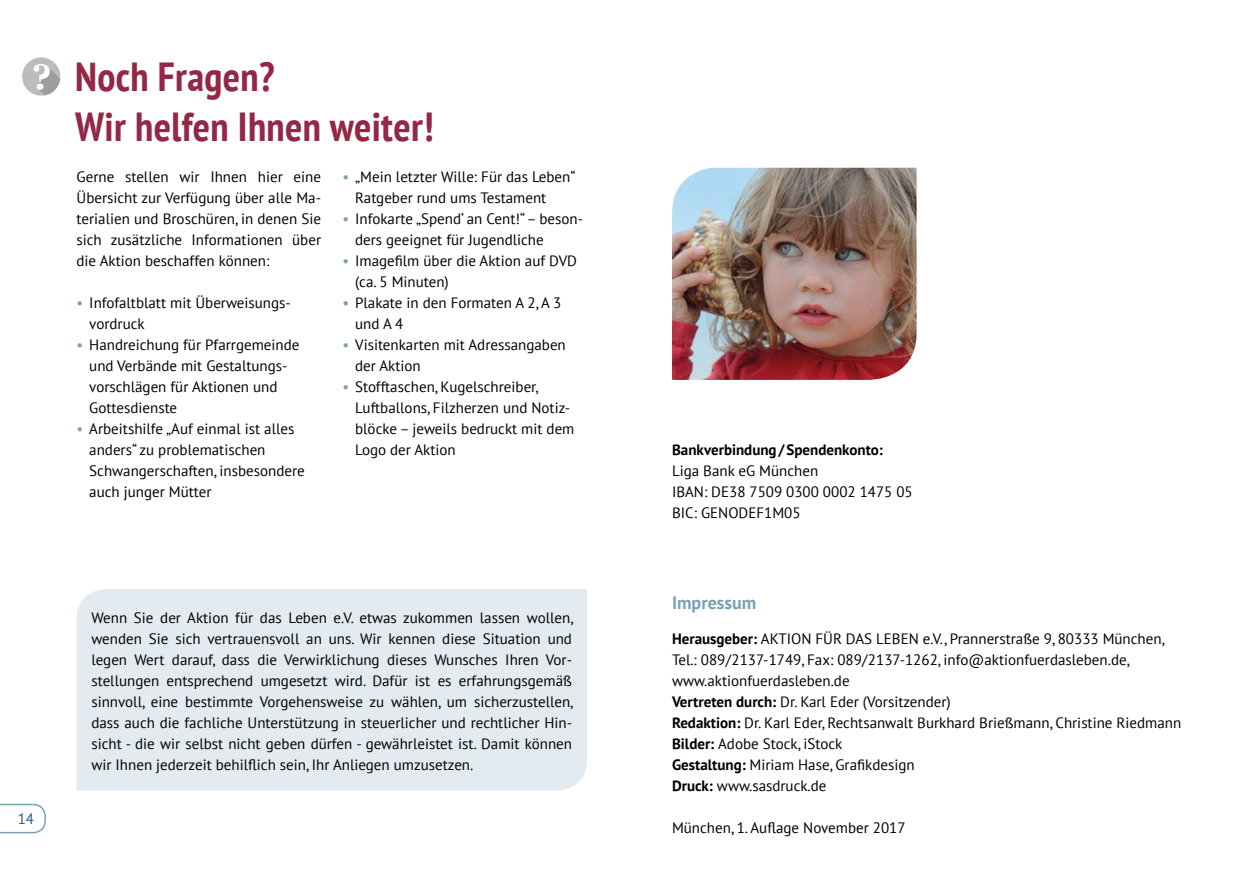
<style>
.page{position:relative;width:1259px;height:893px;background:#fff}
.page>*{position:absolute;margin:0;border:0;box-sizing:border-box;transform-origin:0 0}
.t1{font:700 condensed 40.5px/49.5px "PT Sans";letter-spacing:.01em;color:#932745}
.t2{font:700 18px "PT Sans";color:#79a1b5}
.t3{font:15px/21px "PT Sans";color:#000}
.t4{font:700 15px "PT Sans";color:#000}
.t5{font:15px "PT Sans";color:#2b597c}
.s1{color:#79a1b5}
.s2{font-weight:700}
</style>
<div class="page">
<svg style="left:0;top:803px;width:46px;height:31px"></svg>
<div style="left:77px;top:589px;width:510px;height:202px;background:#e3ebf1"></div>
<div style="left:22px;top:57px;width:38px;height:39px;background:#bcbcbc;border-radius:50%"></div>
<svg style="left:33px;top:64px;width:27px;height:31px"></svg>
<img style="left:672px;top:168px;width:244px;height:212px">
<h1 class="t1" style="left:75px;top:51px;width:360px">Noch Fragen?<br>Wir helfen Ihnen weiter!</h1>
<p class="t3" style="left:355px;top:165px;width:222px;text-indent:-13px"><span class="s1">•</span> „Mein letzter Wille: Für das Leben“<br>Ratgeber rund ums Testament</p>
<p class="t3" style="left:355px;top:207px;width:229px;text-indent:-13px"><span class="s1">•</span> Infokarte „Spend‘ an Cent!“ – beson&shy;ders geeignet für Jugendliche</p>
<p class="t3" style="left:355px;top:249px;width:223px;text-indent:-13px"><span class="s1">•</span> Imagefilm über die Aktion auf DVD (ca. 5 Minuten)</p>
<p class="t3" style="left:355px;top:291px;width:208px;text-indent:-13px"><span class="s1">•</span> Plakate in den Formaten A 2, A 3 und A 4</p>
<p class="t3" style="left:355px;top:333px;width:212px;text-indent:-13px"><span class="s1">•</span> Visitenkarten mit Adressangaben der Aktion</p>
<p class="t3" style="left:355px;top:375px;width:221px;text-indent:-13px"><span class="s1">•</span> Stofftaschen, Kugelschreiber,<br>Luftballons, Filzherzen und Notiz&shy;blöcke – jeweils bedruckt mit dem<br>Logo der Aktion</p>
<p class="t3" style="left:77px;top:165px;width:246px;text-align:justify">Gerne stellen wir Ihnen hier eine Übersicht zur Verfügung über alle Ma&shy;terialien und Broschüren, in denen Sie sich zusätzliche Informationen über die Aktion beschaffen können:</p>
<p class="t3" style="left:89px;top:291px;width:201px;text-indent:-13px"><span class="s1">•</span> Infofaltblatt mit Überweisungs&shy;vordruck</p>
<p class="t3" style="left:89px;top:333px;width:212px;text-indent:-13px"><span class="s1">•</span> Handreichung für Pfarrgemeinde und Verbände mit Gestaltungs&shy;vorschlägen für Aktionen und<br>Gottesdienste</p>
<p class="t3" style="left:89px;top:417px;width:217px;text-indent:-13px"><span class="s1">•</span> Arbeitshilfe „Auf einmal ist alles anders“ zu problematischen<br>Schwangerschaften, insbesondere auch junger Mütter</p>
<p class="t5" style="left:18px;top:809px;width:18px">14</p>
<p class="t3" style="left:91px;top:606px;width:483px;text-align:justify">Wenn Sie der Aktion für das Leben e.V. etwas zukommen lassen wollen, wenden Sie sich vertrauensvoll an uns. Wir kennen diese Situation und legen Wert darauf, dass die Verwirklichung dieses Wunsches Ihren Vor&shy;stellungen entsprechend umgesetzt wird. Dafür ist es erfahrungsgemäß sinnvoll, eine bestimmte Vorgehensweise zu wählen, um sicherzustellen, dass auch die fachliche Unterstützung in steuerlicher und rechtlicher Hin&shy;sicht - die wir selbst nicht geben dürfen - gewährleistet ist. Damit können wir Ihnen jederzeit behilflich sein, Ihr Anliegen umzusetzen.</p>
<p class="t4" style="left:672px;top:439px;width:212px">Bankverbindung/Spendenkonto:</p>
<p class="t3" style="left:672px;top:459px;width:242px">Liga Bank eG München<br>IBAN: DE38 7509 0300 0002 1475 05<br>BIC: GENODEF1M05</p>
<p class="t2" style="left:672px;top:591px;width:86px">Impressum</p>
<p class="t3" style="left:672px;top:627px;width:511px"><span class="s2">Herausgeber:</span> AKTION FÜR DAS LEBEN e.V., Prannerstraße 9, 80333 München, Tel.: 089/2137-1749, Fax: 089/2137-1262, info@aktionfuerdasleben.de, www.aktionfuerdasleben.de<br><span class="s2">Vertreten durch:</span> Dr. Karl Eder (Vorsitzender)<br><span class="s2">Redaktion:</span> Dr. Karl Eder, Rechtsanwalt Burkhard Brießmann, Christine Riedmann <span class="s2">Bilder:</span> Adobe Stock, iStock<br><span class="s2">Gestaltung:</span> Miriam Hase, Grafikdesign<br><span class="s2">Druck:</span> www.sasdruck.de</p>
<p class="t3" style="left:672px;top:816px;width:235px">München, 1. Auflage November 2017</p>
</div>
